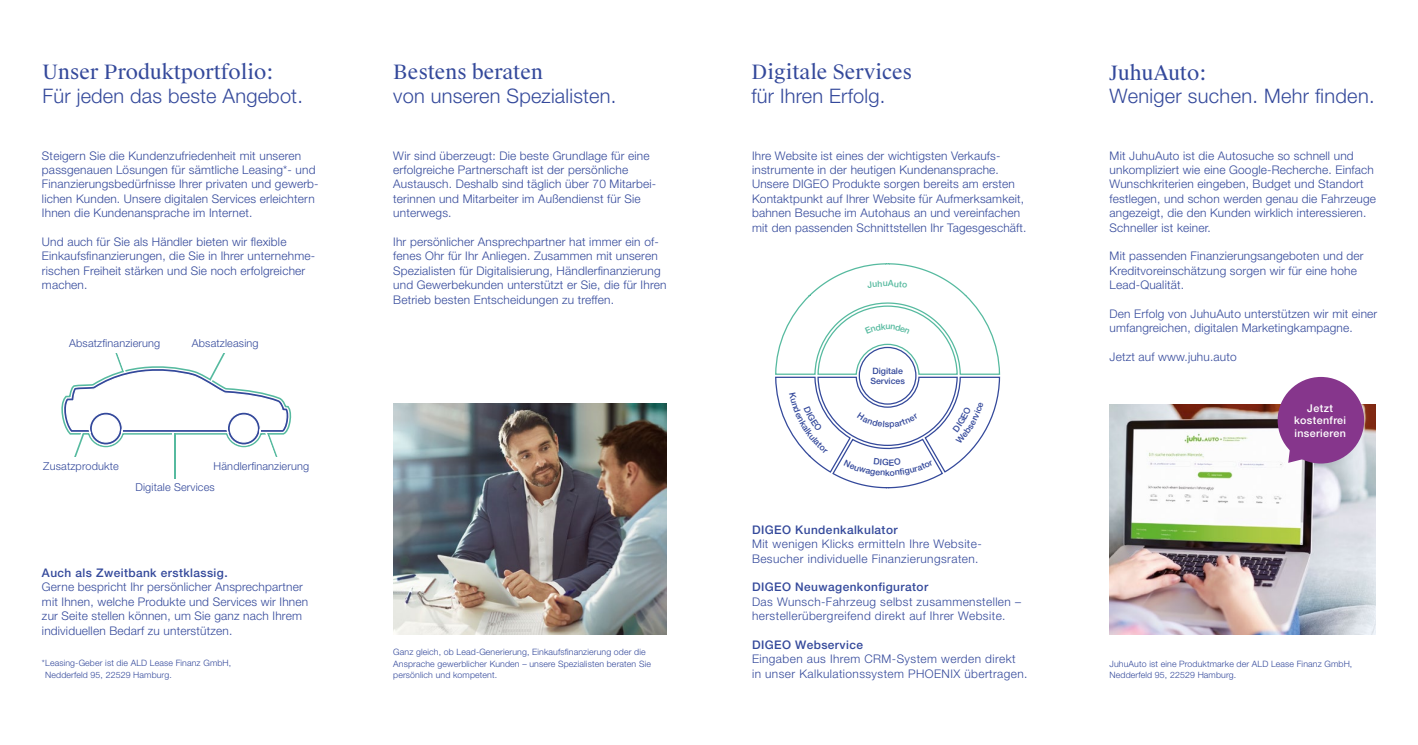
<style>
.page{position:relative;width:1418px;height:745px;background:#fff}
.page>*{position:absolute;margin:0;border:0;box-sizing:border-box;transform-origin:0 0}
.t1{font:300 20px "Helvetica Neue LT Pro";letter-spacing:.01em;color:#34499b}
.t2{font:19.75px "Suisse Works";letter-spacing:.005em;color:#34499b}
.t3{font:300 11.88px/14.4px "Helvetica Neue LT Pro";letter-spacing:.015em;color:#34499b}
.t4{font:300 11.88px/14.4px "Helvetica Neue LT Pro";letter-spacing:.035em;color:#34499b}
.t5{font:500 11.88px "Helvetica Neue LT Std";letter-spacing:.035em;color:#34499b}
.t6{font:300 10.88px/20.8px "Helvetica Neue LT Pro";letter-spacing:.015em;color:#34499b}
.t7{font:500 10.75px/12.5px "Helvetica Neue LT Std";letter-spacing:.035em;color:#fff;text-align:center}
.t8{font:300 8.75px/11.2px "Helvetica Neue LT Pro";letter-spacing:.015em;color:#34499b}
.t9{font:500 8.75px/10.5px "Helvetica Neue LT Std";color:#34499b}
.t10{font:500 8.75px "Helvetica Neue LT Std";color:#56ba9f}
</style>
<div class="page">
<img style="left:1109px;top:404px;width:266px;height:230px">
<hr style="left:174px;top:433px;width:2px;height:45px;background:#56ba9f">
<svg style="left:61px;top:353px;width:231px;height:104px"></svg>
<img style="left:393px;top:403px;width:273px;height:231px">
<svg style="left:1288px;top:449px;width:16px;height:13px"></svg>
<div style="left:1277px;top:376px;width:87px;height:87px;background:#86368c;border-radius:50%"></div>
<svg style="left:775px;top:263px;width:225px;height:225px"></svg>
<h2 class="t2" style="left:43px;top:60px;width:232px">Unser Produktportfolio:</h2>
<h1 class="t1" style="left:43px;top:84px;width:262px">Für jeden das beste Angebot.</h1>
<p class="t3" style="left:42px;top:148px;width:278px">Steigern Sie die Kundenzufriedenheit mit unseren passgenauen Lösungen für sämtliche Leasing*- und Finanzierungsbedürfnisse Ihrer privaten und gewerb&shy;lichen Kunden. Unsere digitalen Services erleichtern Ihnen die Kundenansprache im Internet.</p>
<p class="t3" style="left:42px;top:234px;width:275px">Und auch für Sie als Händler bieten wir flexible Einkaufsfinanzierungen, die Sie in Ihrer unternehme&shy;rischen Freiheit stärken und Sie noch erfolgreicher machen.</p>
<p class="t6" style="left:69px;top:333px;width:93px">Absatzfinanzierung</p>
<p class="t6" style="left:192px;top:333px;width:68px">Absatzleasing</p>
<p class="t6" style="left:43px;top:455px;width:77px">Zusatzprodukte</p>
<p class="t6" style="left:135px;top:455px;width:175px;text-indent:78px">Händlerfinanzierung<br>Digitale Services</p>
<p class="t5" style="left:42px;top:565px;width:187px">Auch als Zweitbank erstklassig.</p>
<p class="t3" style="left:42px;top:579px;width:268px">Gerne bespricht Ihr persönlicher Ansprechpartner mit Ihnen, welche Produkte und Services wir Ihnen zur Seite stellen können, um Sie ganz nach Ihrem individuellen Bedarf zu unterstützen.</p>
<p class="t8" style="left:45px;top:657px;width:188px;text-indent:-3px">*Leasing-Geber ist die ALD Lease Finanz GmbH,<br>Nedderfeld 95, 22529 Hamburg.</p>
<h2 class="t2" style="left:393px;top:60px;width:151px">Bestens beraten</h2>
<h1 class="t1" style="left:393px;top:84px;width:225px">von unseren Spezialisten.</h1>
<p class="t3" style="left:393px;top:148px;width:264px">Wir sind überzeugt: Die beste Grundlage für eine erfolgreiche Partnerschaft ist der persönliche Austausch. Deshalb sind täglich über 70 Mitarbei&shy;terinnen und Mitarbeiter im Außendienst für Sie unterwegs.</p>
<p class="t3" style="left:393px;top:234px;width:275px">Ihr persönlicher Ansprechpartner hat immer ein of&shy;fenes Ohr für Ihr Anliegen. Zusammen mit unseren Spezialisten für Digitalisierung, Händlerfinanzierung und Gewerbekunden unterstützt er Sie, die für Ihren Betrieb besten Entscheidungen zu treffen.</p>
<p class="t8" style="left:393px;top:646px;width:259px">Ganz gleich, ob Lead-Generierung, Einkaufsfinanzierung oder die<br>Ansprache gewerblicher Kunden – unsere Spezialisten beraten Sie persönlich und kompetent.</p>
<h2 class="t2" style="left:751px;top:60px;width:162px">Digitale Services</h2>
<h1 class="t1" style="left:751px;top:84px;width:135px">für Ihren Erfolg.</h1>
<p class="t3" style="left:752px;top:148px;width:276px">Ihre Website ist eines der wichtigsten Verkaufs&shy;instrumente in der heutigen Kundenansprache.<br>Unsere DIGEO Produkte sorgen bereits am ersten Kontaktpunkt auf Ihrer Website für Aufmerksamkeit, bahnen Besuche im Autohaus an und vereinfachen mit den passenden Schnittstellen Ihr Tagesgeschäft.</p>
<p class="t10" style="left:882px;top:278px;width:7px">u</p>
<p class="t9" style="left:870px;top:365px;width:36px">Digitale<br>Services</p>
<p class="t9" style="left:885px;top:467px;width:6px">k</p>
<p class="t5" style="left:752px;top:522px;width:147px">DIGEO Kundenkalkulator</p>
<p class="t4" style="left:752px;top:536px;width:231px">Mit wenigen Klicks ermitteln Ihre Website-<br>Besucher individuelle Finanzierungsraten.</p>
<p class="t5" style="left:752px;top:579px;width:178px">DIGEO Neuwagenkonfigurator</p>
<p class="t4" style="left:752px;top:593px;width:270px">Das Wunsch-Fahrzeug selbst zusammenstellen – herstellerübergreifend direkt auf Ihrer Website.</p>
<p class="t5" style="left:752px;top:637px;width:112px">DIGEO Webservice</p>
<p class="t4" style="left:752px;top:651px;width:277px">Eingaben aus Ihrem CRM-System werden direkt<br>in unser Kalkulationssystem PHOENIX übertragen.</p>
<h2 class="t2" style="left:1109px;top:60px;width:98px">JuhuAuto:</h2>
<h1 class="t1" style="left:1109px;top:84px;width:266px">Weniger suchen. Mehr finden.</h1>
<p class="t3" style="left:1109px;top:148px;width:268px">Mit JuhuAuto ist die Autosuche so schnell und unkompliziert wie eine Google-Recherche. Einfach Wunschkriterien eingeben, Budget und Standort festlegen, und schon werden genau die Fahrzeuge angezeigt, die den Kunden wirklich interessieren.<br>Schneller ist keiner.</p>
<p class="t3" style="left:1109px;top:248px;width:255px">Mit passenden Finanzierungsangeboten und der<br>Kreditvoreinschätzung sorgen wir für eine hohe<br>Lead-Qualität.</p>
<p class="t3" style="left:1109px;top:306px;width:269px">Den Erfolg von JuhuAuto unterstützen wir mit einer umfangreichen, digitalen Marketingkampagne.</p>
<p class="t3" style="left:1109px;top:349px;width:129px">Jetzt auf www.juhu.auto</p>
<p class="t7" style="left:1294px;top:401px;width:54px">Jetzt kostenfrei inserieren</p>
<p class="t8" style="left:1109px;top:657px;width:244px">JuhuAuto ist eine Produktmarke der ALD Lease Finanz GmbH,<br>Nedderfeld 95, 22529 Hamburg.</p>
</div>
